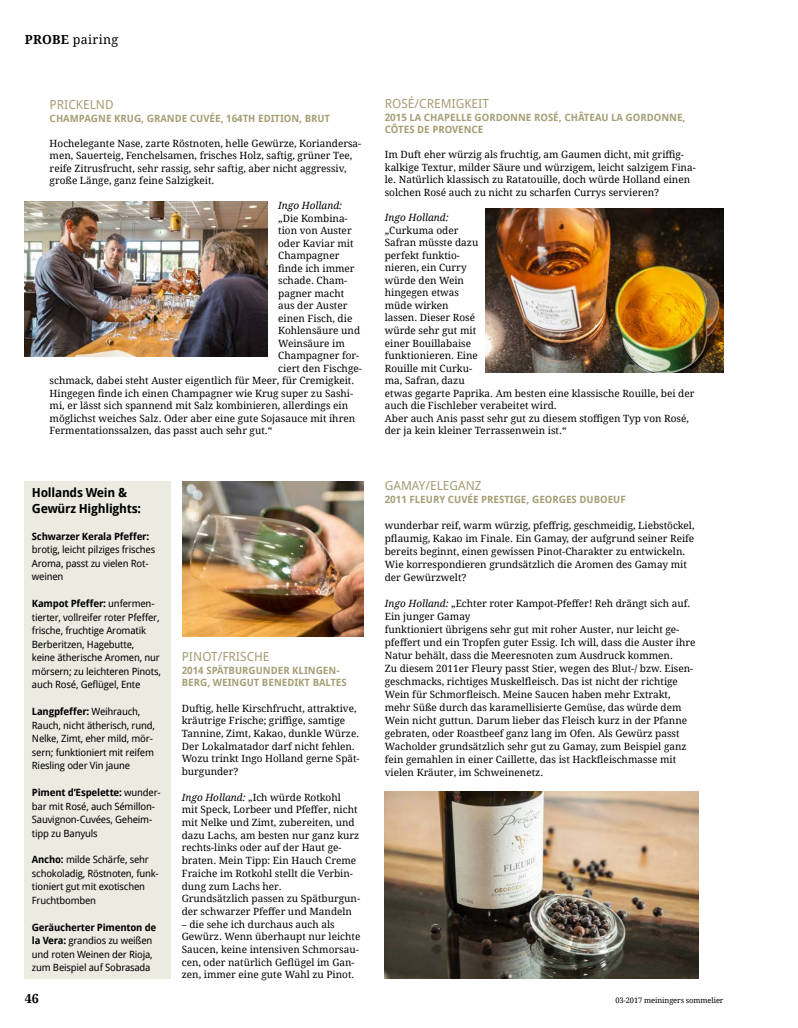
<style>
.page{position:relative;width:798px;height:1028px;background:#fff}
.page>*{position:absolute;margin:0;border:0;box-sizing:border-box;transform-origin:0 0}
.t1{font:12.5px "Droid Sans Pro";color:#a69f76}
.t2{font:700 12.5px/16px "Droid Sans Pro";letter-spacing:-.02em;color:#000}
.t3{font:12.5px "Droid Serif Pro";letter-spacing:.025em;color:#000}
.t4{font:700 12.5px "Droid Serif Pro";color:#000}
.t5{font:10px/12.5px "Droid Serif Pro";color:#000}
.t6{font:10px/13.5px "Droid Sans Pro";letter-spacing:-.02em;color:#000}
.t7{font:700 10px/12.8px "Droid Sans Pro";color:#a69f76}
.t8{font:italic 10px "Droid Serif Pro";color:#000}
.t9{font:700 10px "Droid Sans Pro";letter-spacing:-.02em;color:#000}
.t10{font:7.5px "Droid Serif Pro";letter-spacing:-.01em;color:#000}
.s1{font-weight:700}
.s2{font-style:italic}
</style>
<div class="page">
<div style="left:25px;top:481px;width:146px;height:497px;background:#ecebe2"></div>
<img style="left:25px;top:201px;width:242px;height:155px">
<img style="left:182px;top:481px;width:181px;height:155px">
<img style="left:384px;top:791px;width:314px;height:187px">
<img style="left:485px;top:209px;width:238px;height:163px">
<p class="t3" style="left:25px;top:31px;width:95px"><span class="s1">PROBE</span> pairing</p>
<p class="t1" style="left:50px;top:96px;width:65px">PRICKELND</p>
<p class="t7" style="left:50px;top:111px;width:282px">CHAMPAGNE KRUG, GRANDE CUVÉE, 164TH EDITION, BRUT</p>
<p class="t5" style="left:50px;top:136px;width:313px">Hochelegante Nase, zarte Röstnoten, helle Gewürze, Koriandersa&shy;men, Sauerteig, Fenchelsamen, frisches Holz, saftig, grüner Tee, reife Zitrusfrucht, sehr rassig, sehr saftig, aber nicht aggressiv, große Länge, ganz feine Salzigkeit.</p>
<p class="t8" style="left:278px;top:199px;width:65px">Ingo Holland:</p>
<p class="t5" style="left:278px;top:211px;width:71px">„Die Kombina-</p>
<p class="t5" style="left:278px;top:224px;width:75px">tion von Auster</p>
<p class="t5" style="left:278px;top:236px;width:77px">oder Kaviar mit</p>
<p class="t5" style="left:278px;top:249px;width:63px">Champagner</p>
<p class="t5" style="left:278px;top:261px;width:78px">finde ich immer</p>
<p class="t5" style="left:278px;top:274px;width:71px">schade. Cham-</p>
<p class="t5" style="left:278px;top:286px;width:68px">pagner macht</p>
<p class="t5" style="left:278px;top:299px;width:71px">aus der Auster</p>
<p class="t5" style="left:278px;top:311px;width:76px">einen Fisch, die</p>
<p class="t5" style="left:278px;top:324px;width:83px">Kohlensäure und</p>
<p class="t5" style="left:278px;top:336px;width:68px">Weinsäure im</p>
<p class="t5" style="left:278px;top:349px;width:83px">Champagner for-</p>
<p class="t5" style="left:278px;top:361px;width:85px">ciert den Fischge-</p>
<p class="t5" style="left:50px;top:374px;width:306px">schmack, dabei steht Auster eigentlich für Meer, für Cremigkeit.</p>
<p class="t5" style="left:50px;top:386px;width:305px">Hingegen finde ich einen Champagner wie Krug super zu Sashi-</p>
<p class="t5" style="left:50px;top:399px;width:300px">mi, er lässt sich spannend mit Salz kombinieren, allerdings ein</p>
<p class="t5" style="left:50px;top:411px;width:307px">möglichst weiches Salz. Oder aber eine gute Sojasauce mit ihren</p>
<p class="t5" style="left:50px;top:424px;width:224px">Fermentationssalzen, das passt auch sehr gut.“</p>
<p class="t2" style="left:32px;top:484px;width:111px">Hollands Wein &amp;<br>Gewürz Highlights:</p>
<p class="t9" style="left:32px;top:529px;width:119px">Schwarzer Kerala Pfeffer:</p>
<p class="t6" style="left:32px;top:542px;width:125px">brotig, leicht pilziges frisches<br>Aroma, passt zu vielen Rot&shy;weinen</p>
<p class="t6" style="left:32px;top:596px;width:130px"><span class="s1">Kampot Pfeffer:</span> unfermen&shy;tierter, vollreifer roter Pfeffer, frische, fruchtige Aromatik<br>Berberitzen, Hagebutte,<br>keine ätherische Aromen, nur mörsern; zu leichteren Pinots, auch Rosé, Geflügel, Ente</p>
<p class="t6" style="left:32px;top:704px;width:124px"><span class="s1">Langpfeffer:</span> Weihrauch,<br>Rauch, nicht ätherisch, rund,<br>Nelke, Zimt, eher mild, mör&shy;sern; funktioniert mit reifem<br>Riesling oder Vin jaune</p>
<p class="t6" style="left:32px;top:785px;width:130px"><span class="s1">Piment d’Espelette:</span> wunder&shy;bar mit Rosé, auch Sémillon-<br>Sauvignon-Cuvées, Geheim&shy;tipp zu Banyuls</p>
<p class="t6" style="left:32px;top:852px;width:128px"><span class="s1">Ancho:</span> milde Schärfe, sehr schokoladig, Röstnoten, funk&shy;tioniert gut mit exotischen<br>Fruchtbomben</p>
<p class="t6" style="left:32px;top:920px;width:126px"><span class="s1">Geräucherter Pimenton de la Vera:</span> grandios zu weißen und roten Weinen der Rioja, zum Beispiel auf Sobrasada</p>
<p class="t1" style="left:182px;top:647px;width:89px">PINOT/FRISCHE</p>
<p class="t7" style="left:182px;top:663px;width:166px">2014 SPÄTBURGUNDER KLINGEN-<br>BERG, WEINGUT BENEDIKT BALTES</p>
<p class="t5" style="left:182px;top:701px;width:179px">Duftig, helle Kirschfrucht, attraktive, kräutrige Frische; griffige, samtige Tannine, Zimt, Kakao, dunkle Würze.<br>Der Lokalmatador darf nicht fehlen.<br>Wozu trinkt Ingo Holland gerne Spät&shy;burgunder?</p>
<p class="t5" style="left:182px;top:790px;width:180px"><span class="s2">Ingo Holland:</span> „Ich würde Rotkohl<br>mit Speck, Lorbeer und Pfeffer, nicht mit Nelke und Zimt, zubereiten, und dazu Lachs, am besten nur ganz kurz rechts-links oder auf der Haut ge&shy;braten. Mein Tipp: Ein Hauch Creme Fraiche im Rotkohl stellt die Verbin&shy;dung zum Lachs her.<br>Grundsätzlich passen zu Spätburgun&shy;der schwarzer Pfeffer und Mandeln</p>
<p class="t5" style="left:182px;top:917px;width:180px">– die sehe ich durchaus auch als Gewürz. Wenn überhaupt nur leichte Saucen, keine intensiven Schmorsau&shy;cen, oder natürlich Geflügel im Gan&shy;zen, immer eine gute Wahl zu Pinot.</p>
<p class="t1" style="left:384px;top:95px;width:106px">ROSÉ/CREMIGKEIT</p>
<p class="t7" style="left:384px;top:111px;width:302px">2015 LA CHAPELLE GORDONNE ROSÉ, CHÂTEAU LA GORDONNE,<br>CÔTES DE PROVENCE</p>
<p class="t5" style="left:384px;top:148px;width:312px">Im Duft eher würzig als fruchtig, am Gaumen dicht, mit griffig&shy;kalkige Textur, milder Säure und würzigem, leicht salzigem Fina&shy;le. Natürlich klassisch zu Ratatouille, doch würde Holland einen solchen Rosé auch zu nicht zu scharfen Currys servieren?</p>
<p class="t8" style="left:384px;top:210px;width:65px">Ingo Holland:</p>
<p class="t5" style="left:384px;top:223px;width:311px">„Curkuma oder<br>Safran müsste dazu<br>perfekt funktio-<br>nieren, ein Curry<br>würde den Wein<br>hingegen etwas<br>müde wirken<br>lassen. Dieser Rosé<br>würde sehr gut mit<br>einer Bouillabaise<br>funktionieren. Eine<br>Rouille mit Curku-<br>ma, Safran, dazu<br>etwas gegarte Paprika. Am besten eine klassische Rouille, bei der auch die Fischleber verabeitet wird.<br>Aber auch Anis passt sehr gut zu diesem stoffigen Typ von Rosé, der ja kein kleiner Terrassenwein ist.“</p>
<p class="t1" style="left:384px;top:477px;width:98px">GAMAY/ELEGANZ</p>
<p class="t7" style="left:384px;top:492px;width:242px">2011 FLEURY CUVÉE PRESTIGE, GEORGES DUBOEUF</p>
<p class="t5" style="left:384px;top:518px;width:311px;line-height:13px">wunderbar reif, warm würzig, pfeffrig, geschmeidig, Liebstöckel, pflaumig, Kakao im Finale. Ein Gamay, der aufgrund seiner Reife bereits beginnt, einen gewissen Pinot-Charakter zu entwickeln.<br>Wie korrespondieren grundsätzlich die Aromen des Gamay mit der Gewürzwelt?</p>
<p class="t5" style="left:384px;top:596px;width:312px;line-height:13px"><span class="s2">Ingo Holland:</span> „Echter roter Kampot-Pfeffer! Reh drängt sich auf.<br>Ein junger Gamay<br>funktioniert übrigens sehr gut mit roher Auster, nur leicht ge&shy;pfeffert und ein Tropfen guter Essig. Ich will, dass die Auster ihre Natur behält, dass die Meeresnoten zum Ausdruck kommen.<br>Zu diesem 2011er Fleury passt Stier, wegen des Blut-/ bzw. Eisen&shy;geschmacks, richtiges Muskelfleisch. Das ist nicht der richtige Wein für Schmorfleisch. Meine Saucen haben mehr Extrakt, mehr Süße durch das karamellisierte Gemüse, das würde dem Wein nicht guttun. Darum lieber das Fleisch kurz in der Pfanne gebraten, oder Roastbeef ganz lang im Ofen. Als Gewürz passt Wacholder grundsätzlich sehr gut zu Gamay, zum Beispiel ganz fein gemahlen in einer Caillette, das ist Hackfleischmasse mit vielen Kräuter, im Schweinenetz.</p>
<p class="t4" style="left:25px;top:990px;width:15px">46</p>
<p class="t10" style="left:615px;top:995px;width:110px">03-2017 meiningers sommelier</p>
</div>
